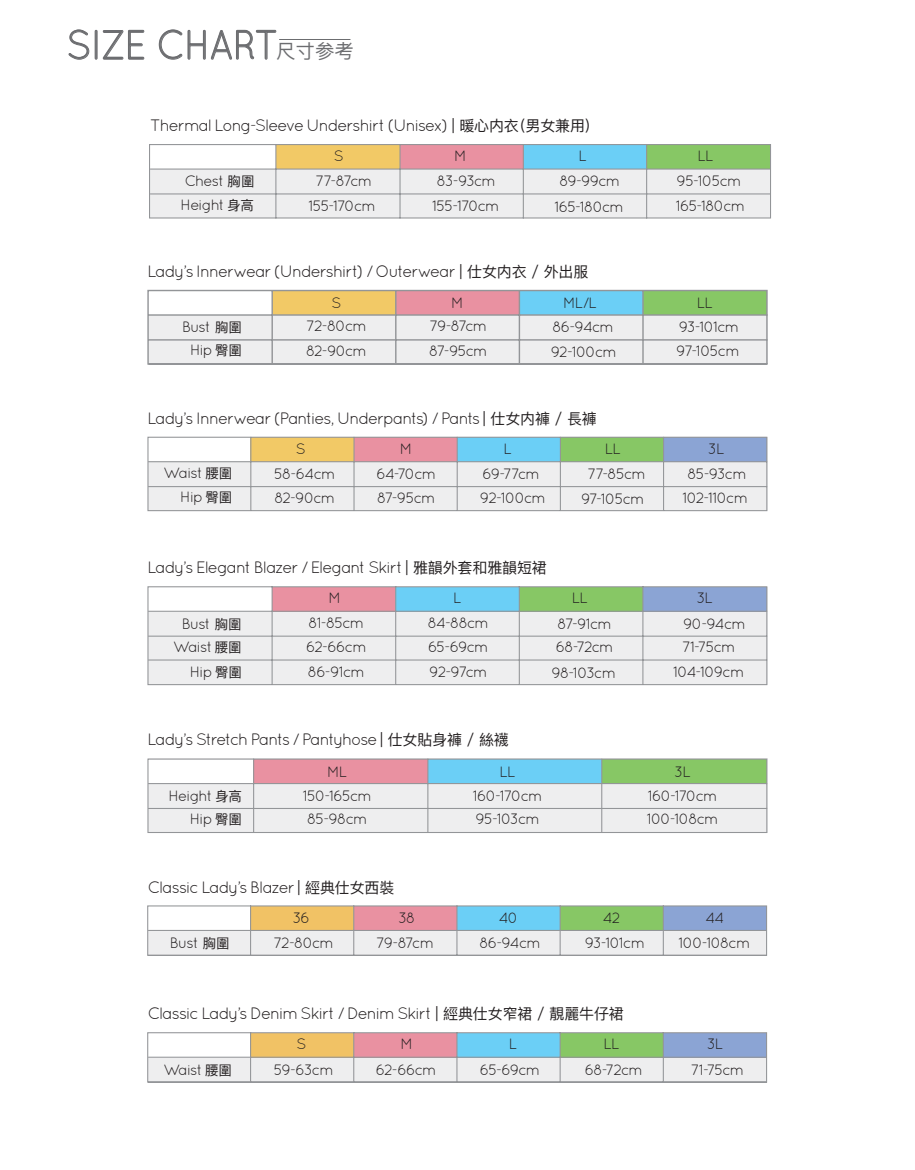
<style>
.page{position:relative;width:915px;height:1170px;background:#fff}
.page>*{position:absolute;margin:0;border:0;box-sizing:border-box;transform-origin:0 0}
.t1{font:41.25px "Quicksand";letter-spacing:-.035em;color:#6c6d70;scale:.91 1}
.t2{font:19.5px "Ping Fang TC";color:#6c6d70}
.t3{font:16.5px "Quicksand";letter-spacing:-.065em;color:#231f20}
.t4{font:15px "Quicksand";letter-spacing:-.07em;color:#231f20}
.s1{font-family:"Ping Fang TC";font-size:15px}
.s2{font-family:"Ping Fang TC";font-size:13.5px}
</style>
<div class="page">
<svg style="left:68px;top:29px;width:21px;height:31px"></svg>
<div style="left:95px;top:30px;width:2px;height:30px;border:1px solid #6c6d70"></div>
<svg style="left:103px;top:30px;width:41px;height:30px"></svg>
<svg style="left:158px;top:29px;width:118px;height:31px"></svg>
<hr style="left:279px;top:39px;width:71px;height:1px;background:#6c6d70">
<svg style="left:147px;top:905px;width:620px;height:51px;background:#ced2cc"></svg>
<svg style="left:147px;top:1032px;width:620px;height:51px;background:#cdd1cb"></svg>
<svg style="left:147px;top:586px;width:621px;height:100px;background:#d9dedf"></svg>
<svg style="left:147px;top:289px;width:621px;height:76px;background:#d8dad3"></svg>
<svg style="left:147px;top:436px;width:621px;height:76px;background:#d8dbd7"></svg>
<svg style="left:149px;top:144px;width:622px;height:75px;background:#dadcd4"></svg>
<svg style="left:147px;top:758px;width:621px;height:75px;background:#d4dbd8"></svg>
<hr style="left:601px;top:758px;width:1px;height:74px;background:#939598">
<p class="t1" style="left:67px;top:21px;width:235px">SIZE CHART</p>
<p class="t2" style="left:276px;top:39px;width:79px">尺寸参考</p>
<p class="t3" style="left:150px;top:116px;width:441px">Thermal Long-Sleeve Undershirt (Unisex) <span class="s1">| 暖心内衣 (男女兼用)</span></p>
<p class="t4" style="left:185px;top:172px;width:71px">Chest <span class="s2">胸圍</span></p>
<p class="t4" style="left:180px;top:197px;width:75px">Height <span class="s2">身高</span></p>
<p class="t4" style="left:334px;top:147px;width:12px">S</p>
<p class="t4" style="left:454px;top:147px;width:14px">M</p>
<p class="t4" style="left:578px;top:147px;width:10px">L</p>
<p class="t4" style="left:697px;top:147px;width:18px">LL</p>
<p class="t4" style="left:315px;top:172px;width:58px">77-87cm</p>
<p class="t4" style="left:308px;top:197px;width:69px">155-170cm</p>
<p class="t4" style="left:436px;top:172px;width:61px">83-93cm</p>
<p class="t4" style="left:432px;top:197px;width:69px">155-170cm</p>
<p class="t4" style="left:559px;top:172px;width:62px">89-99cm</p>
<p class="t4" style="left:554px;top:198px;width:71px">165-180cm</p>
<p class="t4" style="left:676px;top:172px;width:66px">95-105cm</p>
<p class="t4" style="left:675px;top:197px;width:71px">165-180cm</p>
<p class="t3" style="left:147px;top:261px;width:442px">Lady’s Innerwear (Undershirt) / Outerwear <span class="s1">| 仕女内衣 / 外出服</span></p>
<p class="t4" style="left:331px;top:293px;width:12px">S</p>
<p class="t4" style="left:306px;top:317px;width:62px">72-80cm</p>
<p class="t4" style="left:306px;top:342px;width:62px">82-90cm</p>
<p class="t4" style="left:451px;top:293px;width:14px">M</p>
<p class="t4" style="left:563px;top:293px;width:35px">ML/L</p>
<p class="t4" style="left:696px;top:293px;width:18px">LL</p>
<p class="t4" style="left:182px;top:318px;width:61px">Bust <span class="s2">胸圍</span></p>
<p class="t4" style="left:429px;top:317px;width:59px">79-87cm</p>
<p class="t4" style="left:429px;top:342px;width:60px">87-95cm</p>
<p class="t4" style="left:552px;top:318px;width:63px">86-94cm</p>
<p class="t4" style="left:550px;top:343px;width:67px">92-100cm</p>
<p class="t4" style="left:678px;top:318px;width:62px">93-101cm</p>
<p class="t4" style="left:190px;top:341px;width:53px">Hip <span class="s2">臀圍</span></p>
<p class="t4" style="left:676px;top:342px;width:65px">97-105cm</p>
<p class="t3" style="left:147px;top:408px;width:451px">Lady’s Innerwear (Panties, Underpants) / Pants <span class="s1">| 仕女内褲 / 長褲</span></p>
<p class="t4" style="left:163px;top:463px;width:70px">Waist <span class="s2">腰圍</span></p>
<p class="t4" style="left:180px;top:488px;width:53px">Hip <span class="s2">臀圍</span></p>
<p class="t4" style="left:295px;top:440px;width:12px">S</p>
<p class="t4" style="left:400px;top:440px;width:14px">M</p>
<p class="t4" style="left:274px;top:465px;width:63px">58-64cm</p>
<p class="t4" style="left:274px;top:489px;width:62px">82-90cm</p>
<p class="t4" style="left:376px;top:465px;width:61px">64-70cm</p>
<p class="t4" style="left:377px;top:489px;width:60px">87-95cm</p>
<p class="t4" style="left:503px;top:440px;width:10px">L</p>
<p class="t4" style="left:604px;top:440px;width:18px">LL</p>
<p class="t4" style="left:707px;top:440px;width:18px">3L</p>
<p class="t4" style="left:482px;top:465px;width:59px">69-77cm</p>
<p class="t4" style="left:479px;top:489px;width:67px">92-100cm</p>
<p class="t4" style="left:587px;top:465px;width:60px">77-85cm</p>
<p class="t4" style="left:687px;top:465px;width:61px">85-93cm</p>
<p class="t4" style="left:581px;top:490px;width:65px">97-105cm</p>
<p class="t4" style="left:682px;top:489px;width:67px">102-110cm</p>
<p class="t3" style="left:147px;top:558px;width:401px">Lady’s Elegant Blazer / Elegant Skirt <span class="s1">| 雅韻外套和雅韻短裙</span></p>
<p class="t4" style="left:182px;top:615px;width:61px">Bust <span class="s2">胸圍</span></p>
<p class="t4" style="left:173px;top:638px;width:70px">Waist <span class="s2">腰圍</span></p>
<p class="t4" style="left:190px;top:662px;width:53px">Hip <span class="s2">臀圍</span></p>
<p class="t4" style="left:328px;top:589px;width:14px">M</p>
<p class="t4" style="left:308px;top:614px;width:57px">81-85cm</p>
<p class="t4" style="left:306px;top:638px;width:62px">62-66cm</p>
<p class="t4" style="left:308px;top:663px;width:58px">86-91cm</p>
<p class="t4" style="left:453px;top:589px;width:10px">L</p>
<p class="t4" style="left:571px;top:589px;width:18px">LL</p>
<p class="t4" style="left:696px;top:589px;width:18px">3L</p>
<p class="t4" style="left:427px;top:614px;width:63px">84-88cm</p>
<p class="t4" style="left:428px;top:638px;width:62px">65-69cm</p>
<p class="t4" style="left:429px;top:663px;width:60px">92-97cm</p>
<p class="t4" style="left:557px;top:615px;width:56px">87-91cm</p>
<p class="t4" style="left:555px;top:638px;width:59px">68-72cm</p>
<p class="t4" style="left:551px;top:664px;width:66px">98-103cm</p>
<p class="t4" style="left:683px;top:615px;width:64px">90-94cm</p>
<p class="t4" style="left:681px;top:638px;width:55px">71-75cm</p>
<p class="t4" style="left:673px;top:663px;width:73px">104-109cm</p>
<p class="t3" style="left:147px;top:730px;width:363px">Lady’s Stretch Pants / Pantyhose <span class="s1">| 仕女貼身褲 / 絲襪</span></p>
<p class="t4" style="left:168px;top:787px;width:75px">Height <span class="s2">身高</span></p>
<p class="t4" style="left:190px;top:810px;width:53px">Hip <span class="s2">臀圍</span></p>
<p class="t4" style="left:327px;top:763px;width:22px">ML</p>
<p class="t4" style="left:499px;top:763px;width:18px">LL</p>
<p class="t4" style="left:674px;top:763px;width:18px">3L</p>
<p class="t4" style="left:302px;top:787px;width:71px">150-165cm</p>
<p class="t4" style="left:472px;top:787px;width:71px">160-170cm</p>
<p class="t4" style="left:647px;top:787px;width:71px">160-170cm</p>
<p class="t4" style="left:307px;top:810px;width:62px">85-98cm</p>
<p class="t4" style="left:475px;top:810px;width:66px">95-103cm</p>
<p class="t4" style="left:646px;top:810px;width:73px">100-108cm</p>
<p class="t3" style="left:148px;top:877px;width:248px">Classic Lady’s Blazer <span class="s1">| 經典仕女西裝</span></p>
<p class="t4" style="left:170px;top:934px;width:61px">Bust <span class="s2">胸圍</span></p>
<p class="t4" style="left:292px;top:908px;width:19px">36</p>
<p class="t4" style="left:498px;top:908px;width:21px">40</p>
<p class="t4" style="left:602px;top:908px;width:19px">42</p>
<p class="t4" style="left:705px;top:908px;width:21px">44</p>
<p class="t4" style="left:398px;top:908px;width:19px">38</p>
<p class="t4" style="left:273px;top:933px;width:62px">72-80cm</p>
<p class="t4" style="left:376px;top:933px;width:59px">79-87cm</p>
<p class="t4" style="left:479px;top:933px;width:63px">86-94cm</p>
<p class="t4" style="left:584px;top:933px;width:62px">93-101cm</p>
<p class="t4" style="left:678px;top:933px;width:73px">100-108cm</p>
<p class="t3" style="left:148px;top:1004px;width:477px">Classic Lady’s Denim Skirt / Denim Skirt <span class="s1">| 經典仕女窄裙 / 靚麗牛仔裙</span></p>
<p class="t4" style="left:163px;top:1060px;width:70px">Waist <span class="s2">腰圍</span></p>
<p class="t4" style="left:296px;top:1035px;width:12px">S</p>
<p class="t4" style="left:508px;top:1035px;width:10px">L</p>
<p class="t4" style="left:603px;top:1035px;width:18px">LL</p>
<p class="t4" style="left:706px;top:1035px;width:18px">3L</p>
<p class="t4" style="left:400px;top:1035px;width:14px">M</p>
<p class="t4" style="left:274px;top:1060px;width:61px">59-63cm</p>
<p class="t4" style="left:376px;top:1060px;width:62px">62-66cm</p>
<p class="t4" style="left:479px;top:1060px;width:62px">65-69cm</p>
<p class="t4" style="left:584px;top:1060px;width:59px">68-72cm</p>
<p class="t4" style="left:690px;top:1060px;width:55px">71-75cm</p>
</div>
